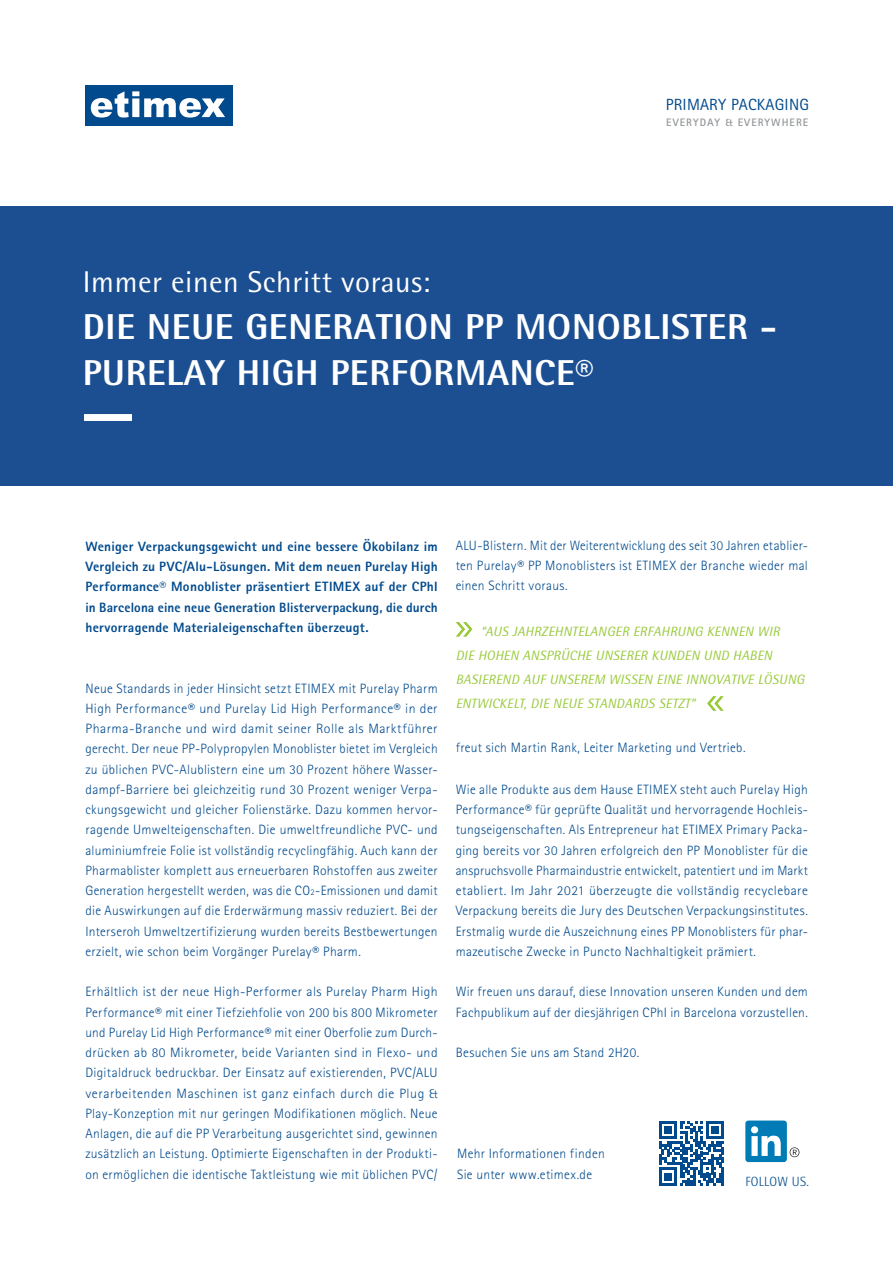
<style>
.page{position:relative;width:893px;height:1263px;background:#fff}
.page>*{position:absolute;margin:0;border:0;box-sizing:border-box;transform-origin:0 0}
.t1{font:800 36px/46.5px "Rotis Semi Sans Std";letter-spacing:.02em;color:#fff}
.t2{font:30px "Rotis Semi Sans Std";letter-spacing:.02em;color:#fff}
.t3{font:16.2px "Rotis Sans Serif Std";letter-spacing:.01em;color:#004a8d}
.t4{font:300 13.5px/20.2px "Rotis Sans Serif Std";letter-spacing:.02em;color:#004a8d;text-align:justify}
.t5{font:800 13.5px/20.2px "Rotis Sans Serif Std";letter-spacing:.02em;color:#004a8d;text-align:justify}
.t6{font:italic 13.5px/24px "Rotis Semi Sans Std";letter-spacing:.02em;color:#99ca3b}
.t7{font:300 13.35px "Rotis Semi Sans Std";letter-spacing:.02em;color:#004a8d}
.t8{font:700 10.8px "Rotis Sans Serif Std";letter-spacing:.095em;color:#939598}
.s1{font-size:8.7px}
</style>
<div class="page">
<div style="left:0;top:207px;width:893px;height:279px;background:#1c4f92"></div>
<svg style="left:455px;top:622px;width:18px;height:15px"></svg>
<svg style="left:707px;top:696px;width:17px;height:15px"></svg>
<div style="left:84px;top:414px;width:48px;height:7px;background:#fff"></div>
<div style="left:745px;top:1120px;width:42px;height:42px;background:#007bb6;border-radius:3px"></div>
<svg style="left:751px;top:1126px;width:30px;height:30px"></svg>
<svg style="left:790px;top:1147px;width:9px;height:10px"></svg>
<svg style="left:659px;top:1121px;width:65px;height:65px"></svg>
<div style="left:85px;top:85px;width:147px;height:41px;background:#004a8d"></div>
<svg style="left:91px;top:91px;width:134px;height:27px"></svg>
<p class="t3" style="left:666px;top:95px;width:145px">PRIMARY PACKAGING</p>
<p class="t8" style="left:666px;top:115px;width:143px">EVERYDAY &amp; EVERYWHERE</p>
<h2 class="t2" style="left:83px;top:264px;width:349px">Immer einen Schritt voraus:</h2>
<h1 class="t1" style="left:83px;top:302px;width:695px">DIE NEUE GENERATION PP MONOBLISTER -<br>PURELAY HIGH PERFORMANCE®</h1>
<p class="t5" style="left:85px;top:536px;width:354px">Weniger Verpackungsgewicht und eine bessere Ökobilanz im Vergleich zu PVC/Alu-Lösungen. Mit dem neuen Purelay High Performance® Monoblister präsentiert ETIMEX auf der CPhI in Barcelona eine neue Generation Blisterverpackung, die durch hervorragende Materialeigenschaften überzeugt.</p>
<p class="t4" style="left:85px;top:678px;width:354px">Neue Standards in jeder Hinsicht setzt ETIMEX mit Purelay Pharm High Performance® und Purelay Lid High Performance® in der Pharma-Branche und wird damit seiner Rolle als Marktführer gerecht. Der neue PP-Polypropylen Monoblister bietet im Vergleich zu üblichen PVC-Alublistern eine um 30 Prozent höhere Wasser&shy;dampf-Barriere bei gleichzeitig rund 30 Prozent weniger Verpa&shy;ckungsgewicht und gleicher Folienstärke. Dazu kommen hervor&shy;ragende Umwelteigenschaften. Die umweltfreundliche PVC- und aluminiumfreie Folie ist vollständig recyclingfähig. Auch kann der Pharmablister komplett aus erneuerbaren Rohstoffen aus zweiter Generation hergestellt werden, was die CO<span class="s1">2</span>-Emissionen und damit die Auswirkungen auf die Erderwärmung massiv reduziert. Bei der Interseroh Umweltzertifizierung wurden bereits Bestbewertungen erzielt, wie schon beim Vorgänger Purelay® Pharm.</p>
<p class="t4" style="left:85px;top:982px;width:354px">Erhältlich ist der neue High-Performer als Purelay Pharm High Performance® mit einer Tiefziehfolie von 200 bis 800 Mikrometer und Purelay Lid High Performance® mit einer Oberfolie zum Durch&shy;drücken ab 80 Mikrometer, beide Varianten sind in Flexo- und Digitaldruck bedruckbar. Der Einsatz auf existierenden, PVC/ALU verarbeitenden Maschinen ist ganz einfach durch die Plug &amp; Play-Konzeption mit nur geringen Modifikationen möglich. Neue Anlagen, die auf die PP Verarbeitung ausgerichtet sind, gewinnen zusätzlich an Leistung. Optimierte Eigenschaften in der Produkti&shy;on ermöglichen die identische Taktleistung wie mit üblichen PVC/</p>
<p class="t4" style="left:456px;top:535px;width:354px">ALU-Blistern. Mit der Weiterentwicklung des seit 30 Jahren etablier&shy;ten Purelay® PP Monoblisters ist ETIMEX der Branche wieder mal einen Schritt voraus.</p>
<p class="t6" style="left:456px;top:619px;width:350px;text-indent:25px">“AUS JAHRZEHNTELANGER ERFAHRUNG KENNEN WIR<br>DIE HOHEN ANSPRÜCHE UNSERER KUNDEN UND HABEN BASIEREND AUF UNSEREM WISSEN EINE INNOVATIVE LÖSUNG ENTWICKELT, DIE NEUE STANDARDS SETZT”</p>
<p class="t4" style="left:456px;top:737px;width:291px">freut sich Martin Rank, Leiter Marketing und Vertrieb.</p>
<p class="t4" style="left:456px;top:779px;width:354px">Wie alle Produkte aus dem Hause ETIMEX steht auch Purelay High Performance® für geprüfte Qualität und hervorragende Hochleis&shy;tungseigenschaften. Als Entrepreneur hat ETIMEX Primary Packa&shy;ging bereits vor 30 Jahren erfolgreich den PP Monoblister für die anspruchsvolle Pharmaindustrie entwickelt, patentiert und im Markt etabliert. Im Jahr 2021 überzeugte die vollständig recyclebare Verpackung bereits die Jury des Deutschen Verpackungsinstitutes.<br>Erstmalig wurde die Auszeichnung eines PP Monoblisters für phar&shy;mazeutische Zwecke in Puncto Nachhaltigkeit prämiert.</p>
<p class="t4" style="left:456px;top:982px;width:354px">Wir freuen uns darauf, diese Innovation unseren Kunden und dem<br>Fachpublikum auf der diesjährigen CPhI in Barcelona vorzustellen.</p>
<p class="t4" style="left:456px;top:1042px;width:185px">Besuchen Sie uns am Stand 2H20.</p>
<p class="t4" style="left:457px;top:1144px;width:149px">Mehr Informationen finden<br>Sie unter www.etimex.de</p>
<p class="t7" style="left:745px;top:1174px;width:65px">FOLLOW US.</p>
</div>
